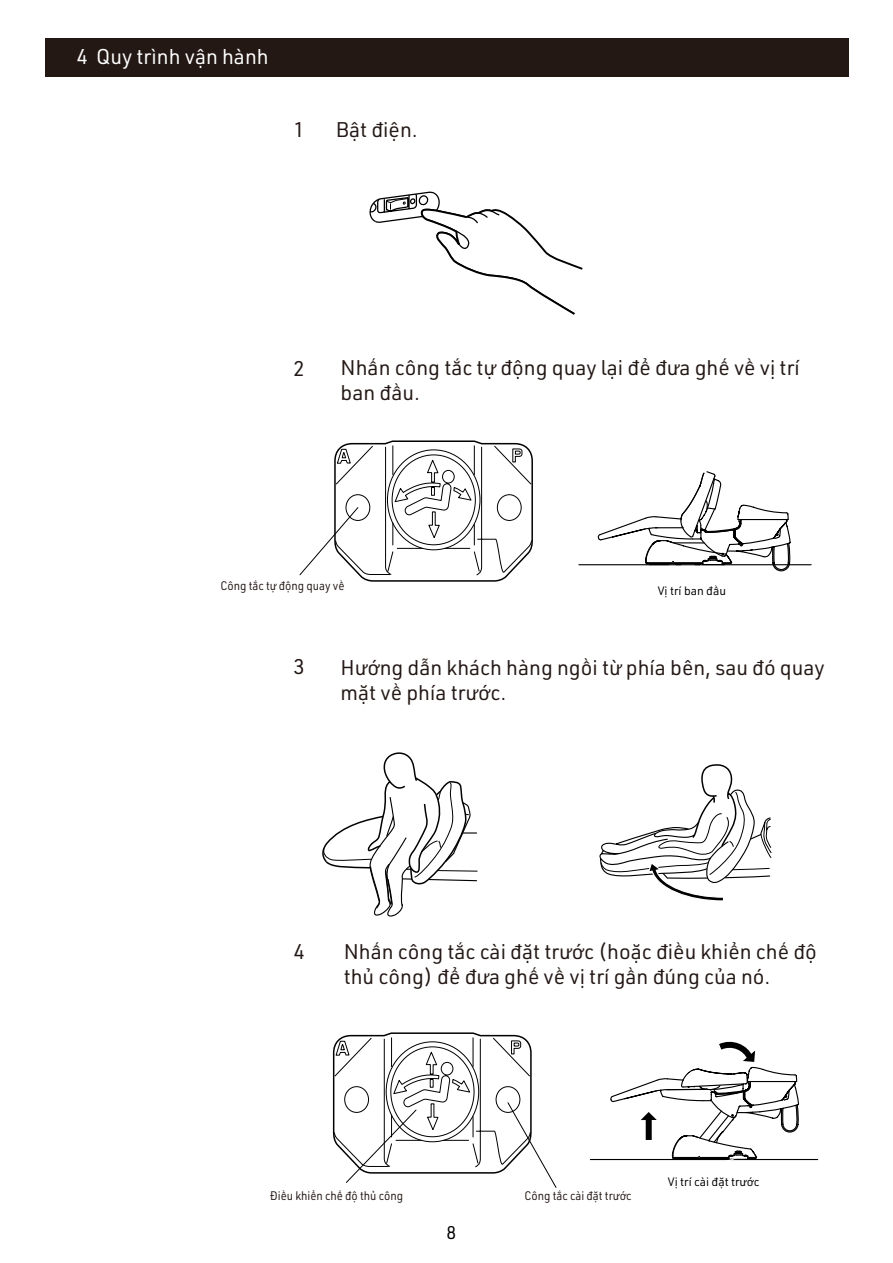
<style>
.page{position:relative;width:893px;height:1263px;background:#fff}
.page>*{position:absolute;margin:0;border:0;box-sizing:border-box;transform-origin:0 0}
.t1{font:21px "URWDIN";color:#fff}
.t2{font:20.85px/25px "URWDIN";color:#231815}
.t3{font:18px "URWDIN";color:#000}
.t4{font:12.15px "URWDIN";color:#231815;scale:.93 1}
.t5{font:11.85px "URWDIN";color:#000}
</style>
<div class="page">
<div style="left:45px;top:38px;width:803px;height:39px;background:#231813"></div>
<svg style="left:369px;top:191px;width:214px;height:124px"></svg>
<svg style="left:299px;top:440px;width:234px;height:142px"></svg>
<svg style="left:578px;top:471px;width:234px;height:101px"></svg>
<svg style="left:322px;top:752px;width:156px;height:165px"></svg>
<svg style="left:599px;top:764px;width:173px;height:137px"></svg>
<svg style="left:590px;top:1042px;width:229px;height:119px"></svg>
<svg style="left:332px;top:1032px;width:225px;height:156px"></svg>
<p class="t1" style="left:77px;top:43px;width:194px">4 Quy trình vận hành</p>
<p class="t2" style="left:293px;top:116px;width:13px">1</p>
<p class="t2" style="left:336px;top:116px;width:84px">Bật điện.</p>
<p class="t2" style="left:293px;top:355px;width:13px">2</p>
<p class="t2" style="left:341px;top:354px;width:461px">Nhấn công tắc tự động quay lại để đưa ghế về vị trí ban đầu.</p>
<p class="t4" style="left:220px;top:577px;width:135px">Công tắc tự động quay về</p>
<p class="t5" style="left:658px;top:583px;width:70px">Vị trí ban đầu</p>
<p class="t2" style="left:293px;top:654px;width:13px">3</p>
<p class="t2" style="left:341px;top:654px;width:486px">Hướng dẫn khách hàng ngồi từ phía bên, sau đó quay mặt về phía trước.</p>
<p class="t2" style="left:293px;top:939px;width:13px">4</p>
<p class="t2" style="left:344px;top:938px;width:475px">Nhấn công tắc cài đặt trước (hoặc điều khiển chế độ thủ công) để đưa ghế về vị trí gần đúng của nó.</p>
<p class="t4" style="left:270px;top:1188px;width:145px">Điều khiển chế độ thủ công</p>
<p class="t3" style="left:446px;top:1220px;width:11px">8</p>
<p class="t4" style="left:524px;top:1188px;width:117px">Công tắc cài đặt trước</p>
<p class="t5" style="left:668px;top:1174px;width:93px">Vị trí cài đặt trước</p>
</div>
